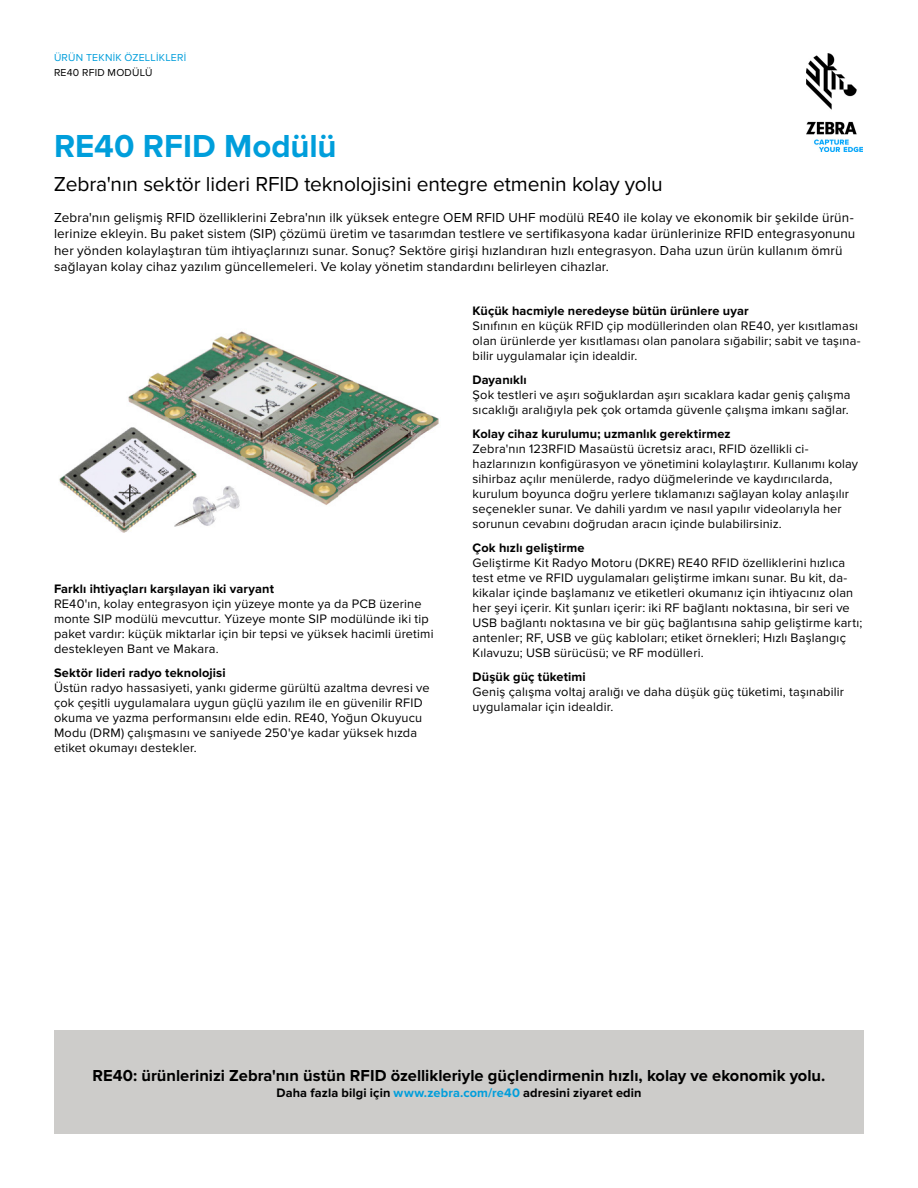
<style>
.page{position:relative;width:918px;height:1188px;background:#fff}
.page>*{position:absolute;margin:0;border:0;box-sizing:border-box;transform-origin:0 0}
.t1{font:700 33px "Proxima Nova";color:#009edb}
.t2{font:21px "Proxima Nova";letter-spacing:-.005em;color:#000}
.t3{font:700 16.5px "Proxima Nova";color:#000}
.t4{font:13.5px/16.5px "Proxima Nova";letter-spacing:.01em;color:#000}
.t5{font:12.75px/15px "Proxima Nova";letter-spacing:.015em;color:#000}
.t6{font:700 12.75px "Proxima Nova";letter-spacing:.01em;color:#000}
.t7{font:10.5px "Proxima Nova";letter-spacing:.025em;color:#009edb}
.t8{font:10.5px "Proxima Nova";letter-spacing:.025em;color:#000}
.s1{color:#009edb}
</style>
<div class="page">
<img style="left:806px;top:54px;width:56px;height:97px">
<div style="left:54px;top:1031px;width:810px;height:103px;background:#cdccca"></div>
<img style="left:59px;top:331px;width:380px;height:202px">
<p class="t7" style="left:54px;top:52px;width:134px">ÜRÜN TEKNİK ÖZELLİKLERİ</p>
<p class="t8" style="left:54px;top:66px;width:100px">RE40 RFID MODÜLÜ</p>
<h1 class="t1" style="left:54px;top:127px;width:284px">RE40 RFID Modülü</h1>
<h2 class="t2" style="left:54px;top:172px;width:610px">Zebra'nın sektör lideri RFID teknolojisini entegre etmenin kolay yolu</h2>
<p class="t4" style="left:54px;top:209px;width:803px">Zebra'nın gelişmiş RFID özelliklerini Zebra'nın ilk yüksek entegre OEM RFID UHF modülü RE40 ile kolay ve ekonomik bir şekilde ürün&shy;lerinize ekleyin. Bu paket sistem (SIP) çözümü üretim ve tasarımdan testlere ve sertifikasyona kadar ürünlerinize RFID entegrasyonunu her yönden kolaylaştıran tüm ihtiyaçlarınızı sunar. Sonuç? Sektöre girişi hızlandıran hızlı entegrasyon. Daha uzun ürün kullanım ömrü sağlayan kolay cihaz yazılım güncellemeleri. Ve kolay yönetim standardını belirleyen cihazlar.</p>
<p class="t6" style="left:54px;top:582px;width:222px">Farklı ihtiyaçları karşılayan iki varyant</p>
<p class="t5" style="left:54px;top:597px;width:381px">RE40'ın, kolay entegrasyon için yüzeye monte ya da PCB üzerine monte SIP modülü mevcuttur. Yüzeye monte SIP modülünde iki tip paket vardır: küçük miktarlar için bir tepsi ve yüksek hacimli üretimi destekleyen Bant ve Makara.</p>
<p class="t6" style="left:54px;top:666px;width:173px">Sektör lideri radyo teknolojisi</p>
<p class="t5" style="left:54px;top:681px;width:377px">Üstün radyo hassasiyeti, yankı giderme gürültü azaltma devresi ve çok çeşitli uygulamalara uygun güçlü yazılım ile en güvenilir RFID okuma ve yazma performansını elde edin. RE40, Yoğun Okuyucu Modu (DRM) çalışmasını ve saniyede 250'ye kadar yüksek hızda etiket okumayı destekler.</p>
<p class="t6" style="left:472px;top:303px;width:278px">Küçük hacmiyle neredeyse bütün ürünlere uyar</p>
<p class="t5" style="left:472px;top:318px;width:390px">Sınıfının en küçük RFID çip modüllerinden olan RE40, yer kısıtlaması olan ürünlerde yer kısıtlaması olan panolara sığabilir; sabit ve taşına&shy;bilir uygulamalar için idealdir.</p>
<p class="t6" style="left:472px;top:372px;width:56px">Dayanıklı</p>
<p class="t5" style="left:472px;top:387px;width:380px">Şok testleri ve aşırı soğuklardan aşırı sıcaklara kadar geniş çalışma sıcaklığı aralığıyla pek çok ortamda güvenle çalışma imkanı sağlar.</p>
<p class="t6" style="left:472px;top:426px;width:260px">Kolay cihaz kurulumu; uzmanlık gerektirmez</p>
<p class="t5" style="left:472px;top:441px;width:387px">Zebra'nın 123RFID Masaüstü ücretsiz aracı, RFID özellikli ci&shy;hazlarınızın konfigürasyon ve yönetimini kolaylaştırır. Kullanımı kolay sihirbaz açılır menülerde, radyo düğmelerinde ve kaydırıcılarda, kurulum boyunca doğru yerlere tıklamanızı sağlayan kolay anlaşılır seçenekler sunar. Ve dahili yardım ve nasıl yapılır videolarıyla her sorunun cevabını doğrudan aracın içinde bulabilirsiniz.</p>
<p class="t6" style="left:472px;top:540px;width:113px">Çok hızlı geliştirme</p>
<p class="t5" style="left:472px;top:555px;width:391px">Geliştirme Kit Radyo Motoru (DKRE) RE40 RFID özelliklerini hızlıca test etme ve RFID uygulamaları geliştirme imkanı sunar. Bu kit, da&shy;kikalar içinde başlamanız ve etiketleri okumanız için ihtiyacınız olan her şeyi içerir. Kit şunları içerir: iki RF bağlantı noktasına, bir seri ve USB bağlantı noktasına ve bir güç bağlantısına sahip geliştirme kartı; antenler; RF, USB ve güç kabloları; etiket örnekleri; Hızlı Başlangıç Kılavuzu; USB sürücüsü; ve RF modülleri.</p>
<p class="t6" style="left:472px;top:669px;width:115px">Düşük güç tüketimi</p>
<p class="t5" style="left:472px;top:684px;width:373px">Geniş çalışma voltaj aralığı ve daha düşük güç tüketimi, taşınabilir uygulamalar için idealdir.</p>
<p class="t3" style="left:93px;top:1066px;width:734px">RE40: ürünlerinizi Zebra'nın üstün RFID özellikleriyle güçlendirmenin hızlı, kolay ve ekonomik yolu.</p>
<p class="t6" style="left:276px;top:1085px;width:367px">Daha fazla bilgi için <span class="s1">www.zebra.com/re40</span> adresini ziyaret edin</p>
</div>
